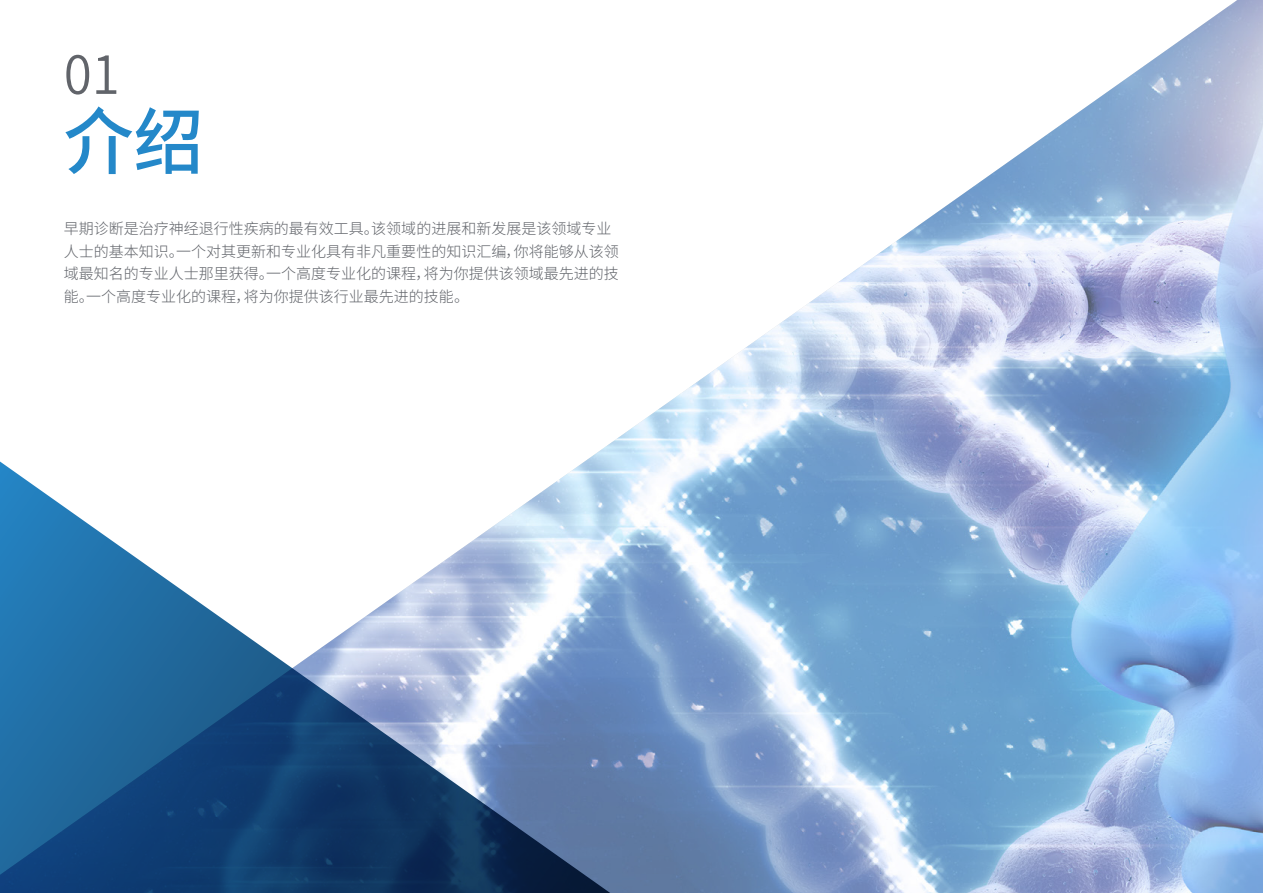
<style>
.page{position:relative;width:1263px;height:893px;background:#fff}
.page>*{position:absolute;margin:0;border:0;box-sizing:border-box;transform-origin:0 0}
.t1{font:500 72px "Source Han Sans CN";color:#2488c9}
.t2{font:52.5px "Source Han Sans CN";color:#61646a}
.t3{font:300 15px/22.5px "Source Han Sans CN";color:#61646a}
</style>
<div class="page">
<img style="left:607px;top:0;width:656px;height:893px">
<svg style="left:0;top:446px;width:640px;height:447px"></svg>
<h2 class="t2" style="left:64px;top:45px;width:57px">01</h2>
<h1 class="t1" style="left:64px;top:101px;width:141px">介绍</h1>
<p class="t3" style="left:64px;top:218px;width:557px">早期诊断是治疗神经退行性疾病的最有效工具。该领域的进展和新发展是该领域专业人士的基本知识。一个对其更新和专业化具有非凡重要性的知识汇编，你将能够从该领域最知名的专业人士那里获得。一个高度专业化的课程，将为你提供该领域最先进的技能。一个高度专业化的课程，将为你提供该行业最先进的技能。</p>
</div>
